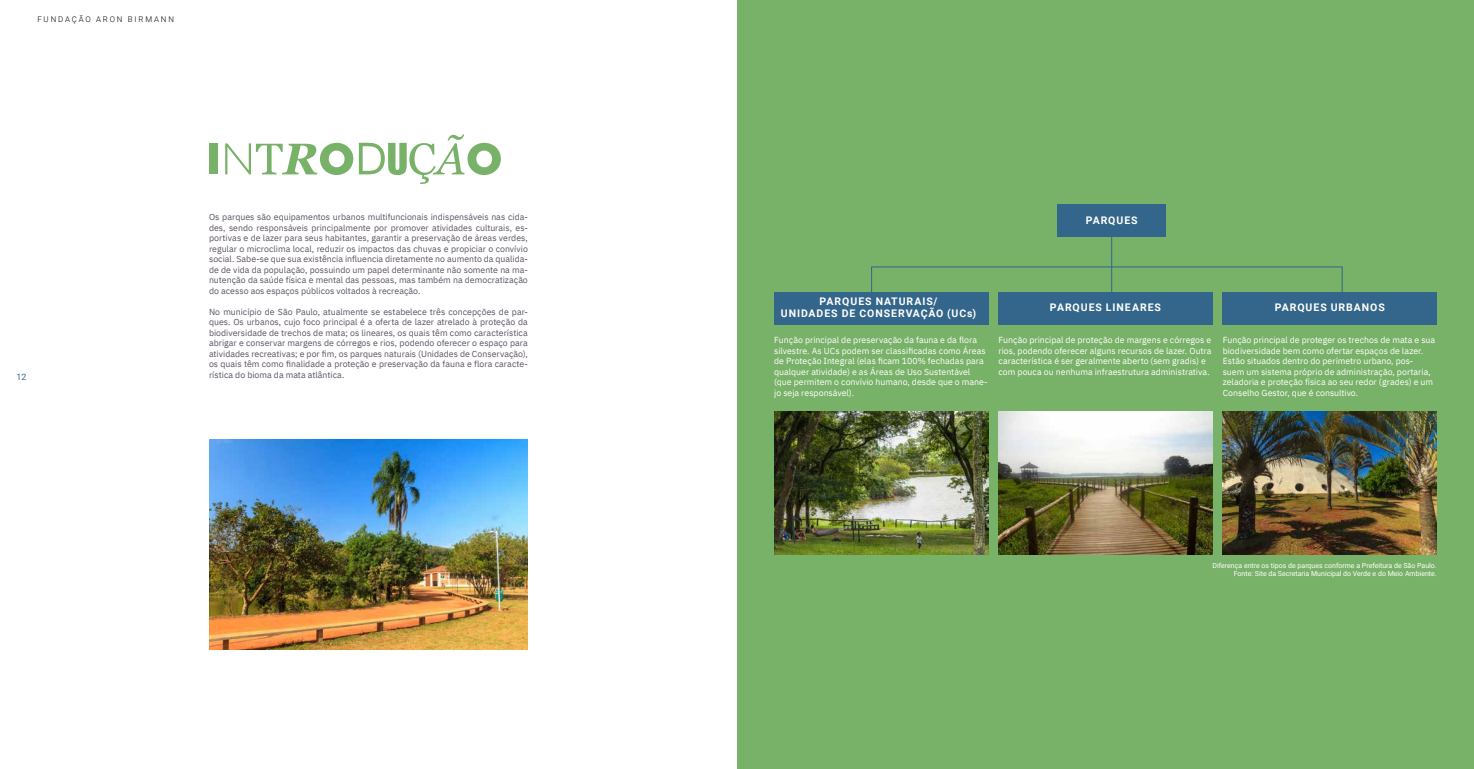
<style>
.page{position:relative;width:1474px;height:769px;background:#fff}
.page>*{position:absolute;margin:0;border:0;box-sizing:border-box;transform-origin:0 0}
.t1{font:700 10.5px/11.4px "Roboto";letter-spacing:.09em;color:#fff;text-align:center}
.t2{font:8.75px/10.5px "IBM Plex Sans";color:#5c5363;text-align:justify}
.t3{font:8.75px/10.5px "IBM Plex Sans";color:#fff}
.t4{font:8.75px "Roboto";color:#37678c}
.t5{font:300 7.88px "Roboto";letter-spacing:.235em;color:#000}
.t6{font:7px/8.4px "Roboto";color:#fff;text-align:right}
</style>
<div class="page">
<div style="left:209px;top:143px;width:9px;height:31px;background:#78b168"></div>
<svg style="left:225px;top:143px;width:128px;height:32px"></svg>
<svg style="left:359px;top:134px;width:142px;height:50px"></svg>
<img style="left:209px;top:439px;width:319px;height:210px">
<div style="left:737px;top:0;width:736px;height:769px;background:#78b168"></div>
<div style="left:1057px;top:204px;width:108px;height:33px;background:#33668a"></div>
<div style="left:774px;top:293px;width:214px;height:32px;background:#33668a"></div>
<div style="left:998px;top:293px;width:214px;height:32px;background:#33668a"></div>
<div style="left:1222px;top:293px;width:214px;height:32px;background:#33668a"></div>
<img style="left:998px;top:412px;width:214px;height:142px">
<img style="left:774px;top:412px;width:214px;height:142px">
<hr style="left:1111px;top:237px;width:1px;height:60px;background:#33668a">
<svg style="left:870px;top:266px;width:472px;height:32px"></svg>
<img style="left:1222px;top:412px;width:214px;height:142px">
<p class="t5" style="left:37px;top:14px;width:138px">FUNDAÇÃO ARON BIRMANN</p>
<p class="t4" style="left:17px;top:371px;width:11px">12</p>
<p class="t2" style="left:209px;top:211px;width:320px">Os parques são equipamentos urbanos multifuncionais indispensáveis nas cida&shy;des, sendo responsáveis principalmente por promover atividades culturais, es&shy;portivas e de lazer para seus habitantes, garantir a preservação de áreas verdes, regular o microclima local, reduzir os impactos das chuvas e propiciar o convívio social. Sabe-se que sua existência influencia diretamente no aumento da qualida&shy;de de vida da população, possuindo um papel determinante não somente na ma&shy;nutenção da saúde física e mental das pessoas, mas também na democratização do acesso aos espaços públicos voltados à recreação.</p>
<p class="t2" style="left:209px;top:305px;width:320px">No município de São Paulo, atualmente se estabelece três concepções de par&shy;ques. Os urbanos, cujo foco principal é a oferta de lazer atrelado à proteção da biodiversidade de trechos de mata; os lineares, os quais têm como característica abrigar e conservar margens de córregos e rios, podendo oferecer o espaço para atividades recreativas; e por fim, os parques naturais (Unidades de Conservação), os quais têm como finalidade a proteção e preservação da fauna e flora caracte&shy;rística do bioma da mata atlântica.</p>
<p class="t1" style="left:1085px;top:214px;width:53px">PARQUES</p>
<p class="t1" style="left:780px;top:295px;width:197px">PARQUES NATURAIS/<br>UNIDADES DE CONSERVAÇÃO (UCs)</p>
<p class="t1" style="left:1049px;top:302px;width:113px">PARQUES LINEARES</p>
<p class="t1" style="left:1274px;top:302px;width:112px">PARQUES URBANOS</p>
<p class="t3" style="left:774px;top:334px;width:215px">Função principal de preservação da fauna e da flora silvestre. As UCs podem ser classificadas como Áreas de Proteção Integral (elas ficam 100% fechadas para qualquer atividade) e as Áreas de Uso Sustentável (que permitem o convívio humano, desde que o mane&shy;jo seja responsável).</p>
<p class="t3" style="left:998px;top:334px;width:215px">Função principal de proteção de margens e córregos e rios, podendo oferecer alguns recursos de lazer. Outra característica é ser geralmente aberto (sem gradis) e com pouca ou nenhuma infraestrutura administrativa.</p>
<p class="t3" style="left:1222px;top:334px;width:214px">Função principal de proteger os trechos de mata e sua biodiversidade bem como ofertar espaços de lazer.<br>Estão situados dentro do perímetro urbano, pos&shy;suem um sistema próprio de administração, portaria, zeladoria e proteção física ao seu redor (grades) e um Conselho Gestor, que é consultivo.</p>
<p class="t6" style="left:1212px;top:561px;width:226px">Diferença entre os tipos de parques conforme a Prefeitura de São Paulo.<br>Fonte: Site da Secretaria Municipal do Verde e do Meio Ambiente.</p>
</div>
